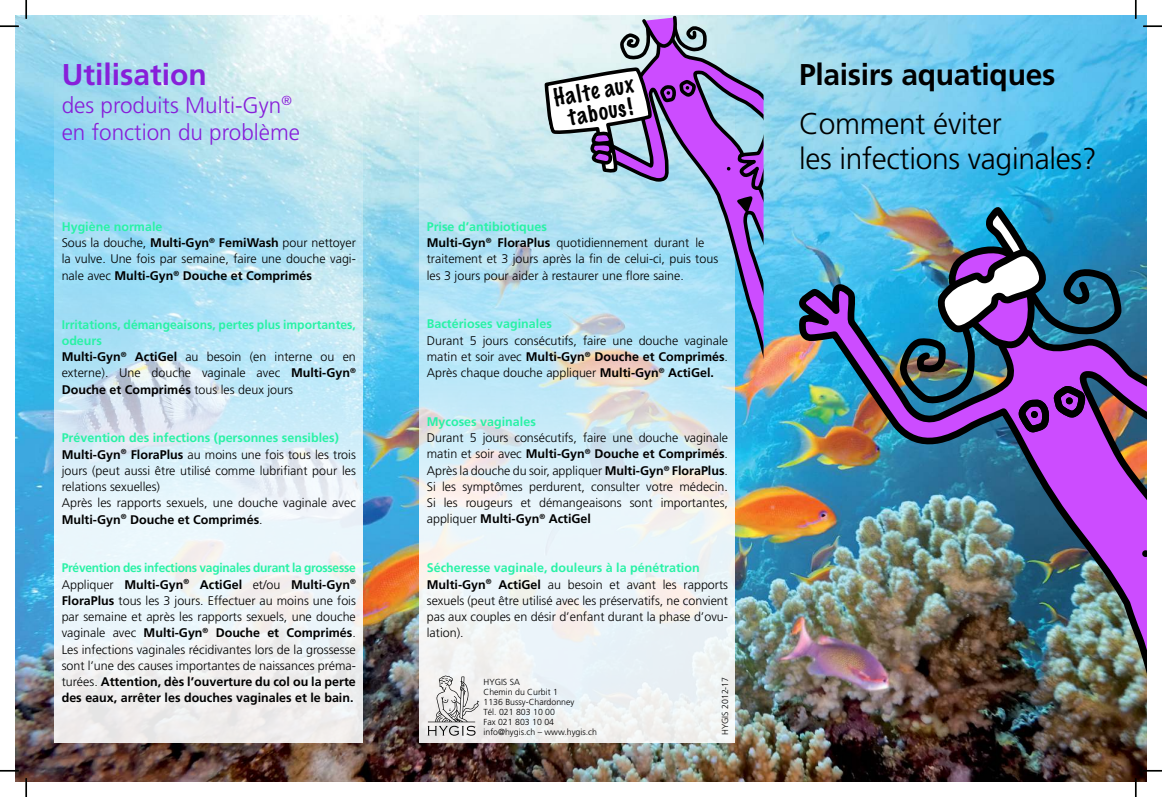
<style>
.page{position:relative;width:1162px;height:797px;background:#fff}
.page>*{position:absolute;margin:0;border:0;box-sizing:border-box;transform-origin:0 0}
.t1{font:300 30px/35px "Frutiger";letter-spacing:-.01em;color:#000}
.t2{font:700 30px "Frutiger";letter-spacing:-.01em;color:#000}
.t3{font:700 30px "Frutiger";color:#871fd9}
.t4{font:300 22.5px/27.5px "Frutiger";color:#871fd9}
.t5{font:100 22px/21.9px "Marker Felt";color:#000;text-align:center}
.t6{font:300 12.5px/16.2px "Frutiger";color:#000}
.t7{font:700 12.5px "Frutiger";color:#29f2a6}
.t8{font:300 8.75px/10px "Frutiger";color:#000}
.s1{font-weight:700;color:#29f2a6}
.s2{font-weight:700}
</style>
<div class="page">
<img style="left:16px;top:16px;width:1130px;height:765px">
<svg style="left:55px;top:55px;width:308px;height:687px"></svg>
<svg style="left:420px;top:55px;width:315px;height:687px"></svg>
<svg style="left:428px;top:675px;width:51px;height:60px"></svg>
<svg style="left:607px;top:17px;width:156px;height:347px"></svg>
<svg style="left:666px;top:91px;width:4px;height:4px"></svg>
<svg style="left:685px;top:86px;width:4px;height:4px"></svg>
<svg style="left:726px;top:167px;width:4px;height:4px"></svg>
<svg style="left:734px;top:196px;width:19px;height:18px"></svg>
<svg style="left:543px;top:68px;width:109px;height:109px"></svg>
<svg style="left:640px;top:16px;width:38px;height:35px"></svg>
<img style="left:799px;top:275px;width:347px;height:506px">
<img style="left:899px;top:207px;width:225px;height:201px">
<img style="left:937px;top:209px;width:113px;height:139px">
<svg style="left:1141px;top:549px;width:5px;height:8px"></svg>
<svg style="left:1014px;top:383px;width:76px;height:49px"></svg>
<svg style="left:0;top:25px;width:19px;height:2px"></svg>
<svg style="left:1143px;top:25px;width:19px;height:2px"></svg>
<svg style="left:0;top:770px;width:19px;height:1px"></svg>
<svg style="left:1143px;top:770px;width:19px;height:1px"></svg>
<svg style="left:25px;top:0;width:2px;height:19px"></svg>
<svg style="left:25px;top:778px;width:2px;height:19px"></svg>
<svg style="left:1135px;top:0;width:1px;height:19px"></svg>
<svg style="left:1135px;top:778px;width:1px;height:19px"></svg>
<h1 class="t3" style="left:62px;top:62px;width:147px">Utilisation</h1>
<h2 class="t4" style="left:62px;top:93px;width:240px">des produits Multi-Gyn<sup>® </sup>en fonction du problème</h2>
<p class="t6" style="left:62px;top:219px;width:296px"><span class="s1">Hygiène normale<br></span>Sous la douche, <span class="s2">Multi-Gyn</span><sup>®</sup> <span class="s2">FemiWash</span> pour nettoyer la vulve. Une fois par semaine, faire une douche vagi&shy;nale avec <span class="s2">Multi-Gyn</span><sup>®</sup> <span class="s2">Douche et Comprimés</span></p>
<p class="t6" style="left:62px;top:317px;width:296px"><span class="s1">Irritations, démangeaisons, pertes plus importantes, odeurs<br></span><span class="s2">Multi-Gyn</span><sup>®</sup> <span class="s2">ActiGel</span> au besoin (en interne ou en externe). Une douche vaginale avec <span class="s2">Multi-Gyn</span><sup>® </sup><span class="s2">Douche et Comprimés</span> tous les deux jours</p>
<p class="t6" style="left:62px;top:431px;width:296px"><span class="s1">Prévention des infections (personnes sensibles)<br></span><span class="s2">Multi-Gyn</span><sup>®</sup> <span class="s2">FloraPlus</span> au moins une fois tous les trois jours (peut aussi être utilisé comme lubrifiant pour les relations sexuelles)<br>Après les rapports sexuels, une douche vaginale avec <span class="s2">Multi-Gyn</span><sup>®</sup> <span class="s2">Douche et Comprimés</span>.</p>
<p class="t6" style="left:62px;top:561px;width:296px;text-align:justify"><span class="s1">Prévention des infections vaginales durant la grossesse </span>Appliquer <span class="s2">Multi-Gyn</span><sup>®</sup> <span class="s2">ActiGel</span> et/ou <span class="s2">Multi-Gyn</span><sup>® </sup><span class="s2">FloraPlus</span> tous les 3 jours. Effectuer au moins une fois par semaine et après les rapports sexuels, une douche vaginale avec <span class="s2">Multi-Gyn</span><sup>®</sup> <span class="s2">Douche et Comprimés</span>.<br>Les infections vaginales récidivantes lors de la grossesse sont l’une des causes importantes de naissances préma&shy;turées. <span class="s2">Attention, dès l’ouverture du col ou la perte des eaux, arrêter les douches vaginales et le bain.</span></p>
<h3 class="t5" style="left:552px;top:87px;width:82px;rotate:-10deg">Halte aux tabous!</h3>
<p class="t6" style="left:427px;top:219px;width:293px"><span class="s1">Prise d’antibiotiques<br></span><span class="s2">Multi-Gyn</span><sup>®</sup> <span class="s2">FloraPlus</span> quotidiennement durant le traitement et 3 jours après la fin de celui-ci, puis tous les 3 jours pour aider à restaurer une flore saine.</p>
<p class="t7" style="left:427px;top:319px;width:127px">Bactérioses vaginales</p>
<p class="t6" style="left:427px;top:333px;width:303px;text-align:justify">Durant 5 jours consécutifs, faire une douche vaginale matin et soir avec <span class="s2">Multi-Gyn</span><sup>®</sup> <span class="s2">Douche et Comprimés</span>.<br>Après chaque douche appliquer <span class="s2">Multi-Gyn</span><sup>®</sup> <span class="s2">ActiGel.</span></p>
<p class="t7" style="left:427px;top:416px;width:111px">Mycoses vaginales</p>
<p class="t6" style="left:427px;top:430px;width:303px;text-align:justify">Durant 5 jours consécutifs, faire une douche vaginale matin et soir avec <span class="s2">Multi-Gyn</span><sup>®</sup> <span class="s2">Douche et Comprimés</span>.<br>Après la douche du soir, appliquer <span class="s2">Multi-Gyn</span><sup>®</sup> <span class="s2">FloraPlus</span>.<br>Si les symptômes perdurent, consulter votre médecin.<br>Si les rougeurs et démangeaisons sont importantes, appliquer <span class="s2">Multi-Gyn</span><sup>®</sup> <span class="s2">ActiGel</span></p>
<p class="t6" style="left:427px;top:560px;width:303px"><span class="s1">Sécheresse vaginale, douleurs à la pénétration </span><span class="s2">Multi-Gyn</span><sup>®</sup> <span class="s2">ActiGel</span> au besoin et avant les rapports sexuels (peut être utilisé avec les préservatifs, ne convient pas aux couples en désir d’enfant durant la phase d’ovu&shy;lation).</p>
<p class="t8" style="left:483px;top:678px;width:115px">HYGIS SA<br>Chemin du Curbit 1<br>1136 Bussy-Chardonney<br>Tél. 021 803 10 00<br>Fax 021 803 10 04 info@hygis.ch – www.hygis.ch</p>
<p class="t8" style="left:720px;top:735px;width:60px;rotate:-90deg">HYGIS 2012-17</p>
<h1 class="t2" style="left:799px;top:62px;width:258px">Plaisirs aquatiques</h1>
<h1 class="t1" style="left:799px;top:109px;width:299px">Comment éviter<br>les infections vaginales?</h1>
</div>
